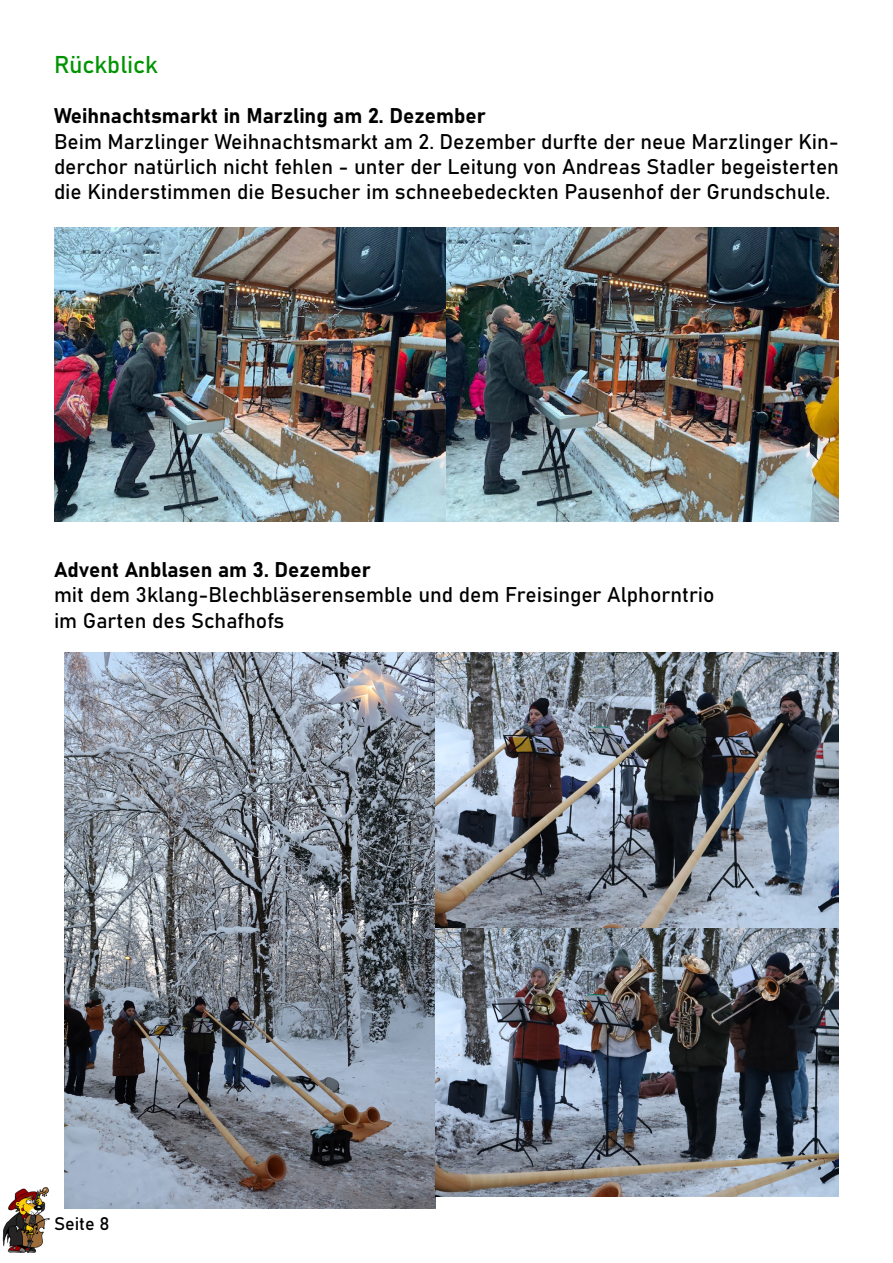
<style>
.page{position:relative;width:893px;height:1263px;background:#fff}
.page>*{position:absolute;margin:0;border:0;box-sizing:border-box;transform-origin:0 0}
.t1{font:24px "Bahnschrift";color:#009402}
.t2{font:21px/25.2px "Bahnschrift";color:#000;text-align:justify}
.t3{font:18px "Bahnschrift";color:#000}
</style>
<div class="page">
<img style="left:2px;top:1187px;width:48px;height:66px">
<img style="left:54px;top:227px;width:785px;height:295px">
<img style="left:65px;top:653px;width:371px;height:556px">
<img style="left:435px;top:653px;width:404px;height:543px">
<p class="t1" style="left:54px;top:46px;width:105px">Rückblick</p>
<p class="t2" style="left:54px;top:102px;width:433px">Weihnachtsmarkt in Marzling am 2. Dezember</p>
<p class="t2" style="left:54px;top:127px;width:786px">Beim Marzlinger Weihnachtsmarkt am 2. Dezember durfte der neue Marzlinger Kin&shy;derchor natürlich nicht fehlen - unter der Leitung von Andreas Stadler begeisterten die Kinderstimmen die Besucher im schneebedeckten Pausenhof der Grundschule.</p>
<p class="t2" style="left:54px;top:556px;width:318px">Advent Anblasen am 3. Dezember</p>
<p class="t2" style="left:54px;top:581px;width:662px">mit dem 3klang-Blechbläserensemble und dem Freisinger Alphorntrio</p>
<p class="t2" style="left:54px;top:606px;width:232px">im Garten des Schafhofs</p>
<p class="t3" style="left:54px;top:1209px;width:57px">Seite 8</p>
</div>
